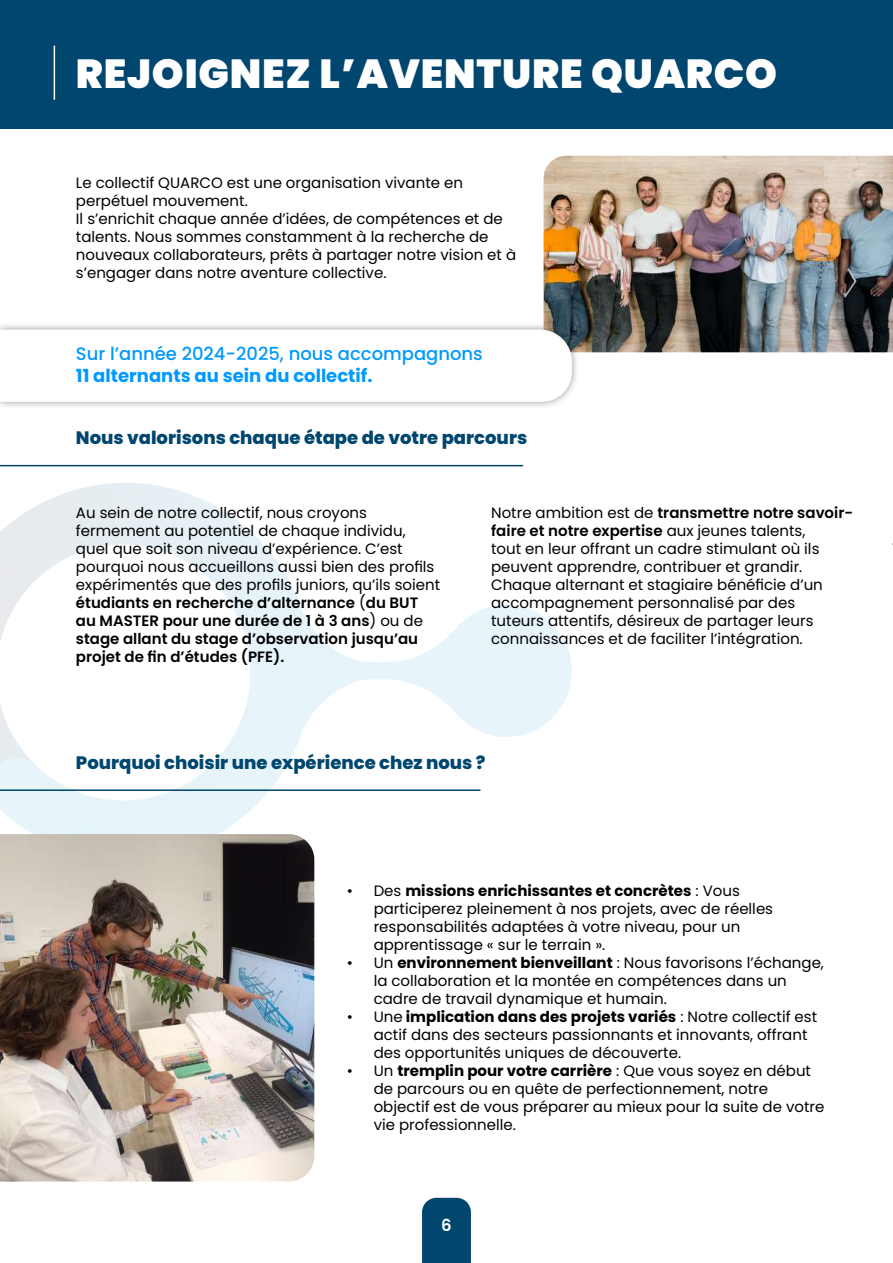
<style>
.page{position:relative;width:893px;height:1263px;background:#fff}
.page>*{position:absolute;margin:0;border:0;box-sizing:border-box;transform-origin:0 0}
.t1{font:900 40.5px "Poppins";letter-spacing:.02em;color:#fff}
.t2{font:800 18px "Poppins";color:#00466e}
.t3{font:500 18px "Poppins";color:#09f}
.t4{font:700 18px "Poppins";color:#09f}
.t5{font:600 16.5px "Poppins";color:#fff}
.t6{font:15px/18px "Poppins";color:#000}
.s1{font-weight:600}
.s2{font-weight:700}
</style>
<div class="page">
<svg style="left:0;top:757px;width:47px;height:59px;background:#e8f4fa"></svg>
<div style="left:0;top:0;width:893px;height:128px;background:#00466e"></div>
<hr style="left:54px;top:46px;width:1px;height:54px;background:#fff">
<hr style="left:0;top:465px;width:523px;height:1px;background:#00466e">
<hr style="left:0;top:789px;width:480px;height:2px;background:#00466e">
<img style="left:544px;top:156px;width:349px;height:196px">
<img style="left:0;top:834px;width:314px;height:347px">
<div style="left:0;top:321px;width:580px;height:89px;background:#000;opacity:.41"></div>
<svg style="left:0;top:330px;width:572px;height:72px"></svg>
<div style="left:422px;top:1198px;width:49px;height:65px;background:#00466e"></div>
<h1 class="t1" style="left:76px;top:51px;width:703px">REJOIGNEZ L’AVENTURE QUARCO</h1>
<p class="t6" style="left:76px;top:174px;width:442px">Le collectif QUARCO est une organisation vivante en perpétuel mouvement.<br>Il s’enrichit chaque année d’idées, de compétences et de talents. Nous sommes constamment à la recherche de nouveaux collaborateurs, prêts à partager notre vision et à s’engager dans notre aventure collective.</p>
<p class="t3" style="left:76px;top:344px;width:408px">Sur l’année 2024-2025, nous accompagnons</p>
<p class="t4" style="left:76px;top:365px;width:298px">11 alternants au sein du collectif.</p>
<p class="t2" style="left:76px;top:427px;width:453px">Nous valorisons chaque étape de votre parcours</p>
<p class="t6" style="left:76px;top:503px;width:366px">Au sein de notre collectif, nous croyons fermement au potentiel de chaque individu, quel que soit son niveau d’expérience. C’est pourquoi nous accueillons aussi bien des profils expérimentés que des profils juniors, qu’ils soient <span class="s1">étudiants en recherche d’alternance</span> (<span class="s1">du BUT au MASTER pour une durée de 1 à 3 ans</span>) ou de <span class="s1">stage allant du stage d’observation jusqu’au projet de fin d’études (PFE).</span></p>
<p class="t6" style="left:491px;top:503px;width:364px">Notre ambition est de <span class="s1">transmettre notre savoir&shy;faire et notre expertise</span> aux jeunes talents,<br>tout en leur offrant un cadre stimulant où ils peuvent apprendre, contribuer et grandir.<br>Chaque alternant et stagiaire bénéficie d’un accompagnement personnalisé par des<br>tuteurs attentifs, désireux de partager leurs connaissances et de faciliter l’intégration.</p>
<p class="t2" style="left:76px;top:752px;width:411px">Pourquoi choisir une expérience chez nous ?</p>
<p class="t6" style="left:374px;top:881px;width:401px;text-indent:-27px">• Des <span class="s2">missions enrichissantes et concrètes</span> : Vous participerez pleinement à nos projets, avec de réelles responsabilités adaptées à votre niveau, pour un apprentissage « sur le terrain ».</p>
<p class="t6" style="left:374px;top:953px;width:452px;text-indent:-27px">• Un <span class="s2">environnement bienveillant</span> : Nous favorisons l’échange, la collaboration et la montée en compétences dans un cadre de travail dynamique et humain.</p>
<p class="t6" style="left:374px;top:1007px;width:445px;text-indent:-27px">• Une <span class="s2">implication dans des projets variés</span> : Notre collectif est actif dans des secteurs passionnants et innovants, offrant des opportunités uniques de découverte.</p>
<p class="t6" style="left:374px;top:1061px;width:452px;text-indent:-27px">• Un <span class="s2">tremplin pour votre carrière</span> : Que vous soyez en début de parcours ou en quête de perfectionnement, notre objectif est de vous préparer au mieux pour la suite de votre vie professionnelle.</p>
<p class="t5" style="left:441px;top:1216px;width:12px">6</p>
</div>
